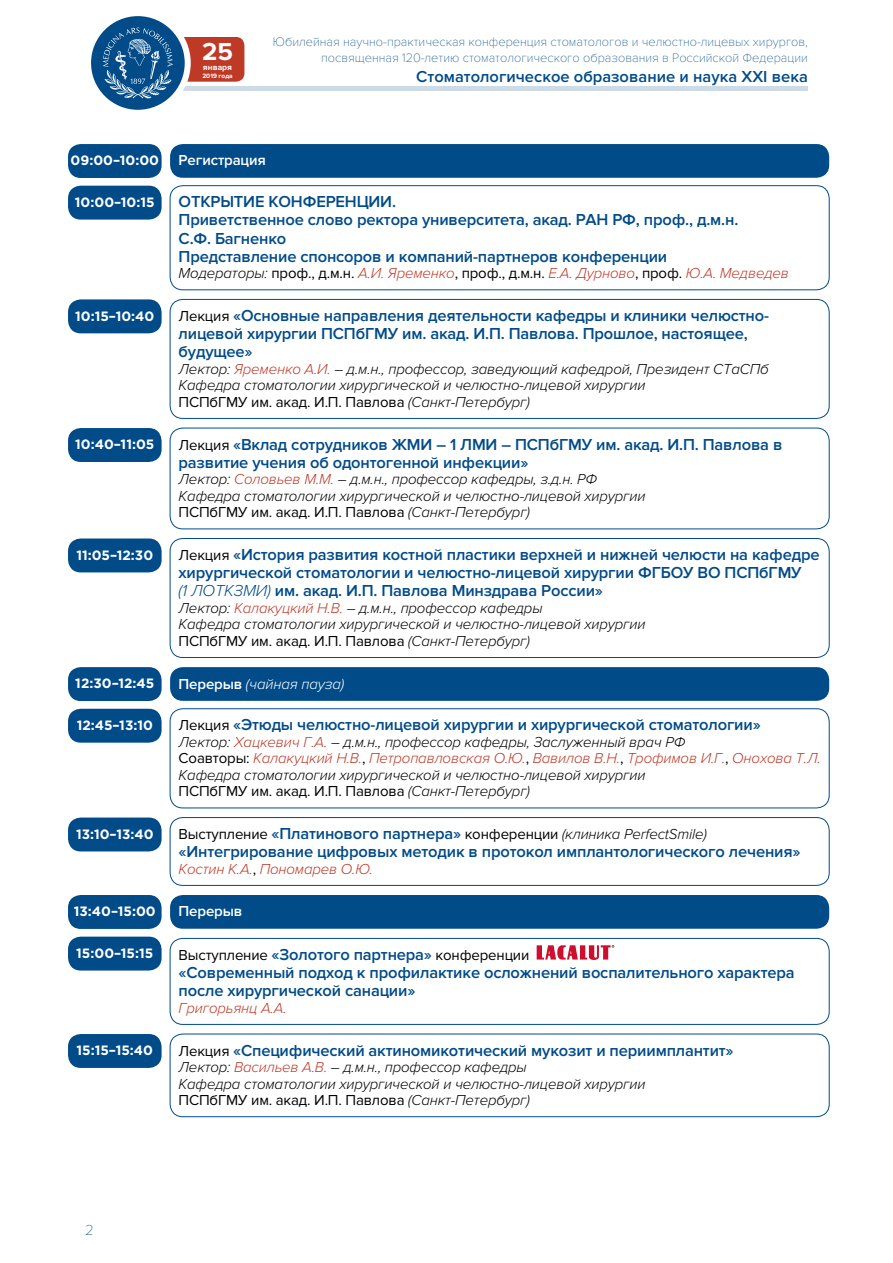
<style>
.page{position:relative;width:893px;height:1263px;background:#fff}
.page>*{position:absolute;margin:0;border:0;box-sizing:border-box;transform-origin:0 0}
.t1{font:700 25.5px "Proxima Nova";color:#fff}
.t2{font:600 16.5px/18.1px "Proxima Nova";letter-spacing:-.01em;color:#004b88}
.t3{font:italic 300 15px/16.5px "Proxima Nova";letter-spacing:-.01em;color:#000}
.t4{font:italic 300 15px "Proxima Nova";letter-spacing:-.01em;color:#bf3927}
.t5{font:15px "Proxima Nova";letter-spacing:-.01em;color:#000}
.t6{font:italic 300 15px "Proxima Nova";letter-spacing:-.01em;color:#fff}
.t7{font:600 15px "Proxima Nova";letter-spacing:-.01em;color:#fff}
.t8{font:100 15px "Proxima Nova T";color:#004b88}
.t9{font:700 13.5px "Gotham Pro";color:#fff}
.t10{font:100 12.75px/16.2px "Proxima Nova T";color:#004b88;text-align:right}
.t11{font:700 8.4px "Proxima Nova";color:#fff}
.t12{font:700 6.45px "Proxima Nova";color:#fff}
.s1{color:#000}
.s2{font-weight:400;font-style:normal;color:#000}
.s3{font-weight:400;font-size:15px;color:#000}
.s4{color:#bf3927}
.s5{font-weight:400;font-style:normal}
.s6{font-weight:300;font-style:italic}
.s7{font-weight:600;font-style:normal}
.s8{font-weight:600;font-size:16.5px;color:#004b88}
</style>
<div class="page">
<div style="left:173px;top:37px;width:71px;height:45px;background:#bf3927;border-radius:9px"></div>
<div style="left:109px;top:86px;width:699px;height:5px;background:#cddbe7"></div>
<svg style="left:88px;top:13px;width:100px;height:100px;fill:#004b88"></svg>
<div style="left:85px;top:10px;width:106px;height:106px;border:6px solid #fff;border-radius:50%"></div>
<svg style="left:103px;top:27px;width:70px;height:72px"></svg>
<div style="left:170px;top:144px;width:659px;height:34px;background:#004b88;border-radius:13px"></div>
<div style="left:68px;top:144px;width:94px;height:34px;background:#004b88;border-radius:13px"></div>
<div style="left:170px;top:185px;width:660px;height:105px;border:1px solid #004b88;border-radius:13px"></div>
<div style="left:68px;top:186px;width:94px;height:34px;background:#004b88;border-radius:13px"></div>
<div style="left:170px;top:299px;width:660px;height:120px;border:1px solid #004b88;border-radius:13px"></div>
<div style="left:68px;top:299px;width:94px;height:34px;background:#004b88;border-radius:13px"></div>
<div style="left:170px;top:428px;width:660px;height:101px;border:1px solid #004b88;border-radius:13px"></div>
<div style="left:68px;top:428px;width:94px;height:34px;background:#004b88;border-radius:13px"></div>
<div style="left:170px;top:538px;width:660px;height:120px;border:1px solid #004b88;border-radius:13px"></div>
<div style="left:68px;top:538px;width:94px;height:34px;background:#004b88;border-radius:13px"></div>
<div style="left:170px;top:667px;width:659px;height:34px;background:#004b88;border-radius:13px"></div>
<div style="left:68px;top:667px;width:94px;height:34px;background:#004b88;border-radius:13px"></div>
<div style="left:170px;top:708px;width:660px;height:100px;border:1px solid #004b88;border-radius:13px"></div>
<div style="left:68px;top:709px;width:94px;height:34px;background:#004b88;border-radius:13px"></div>
<div style="left:170px;top:817px;width:660px;height:69px;border:1px solid #004b88;border-radius:13px"></div>
<div style="left:68px;top:817px;width:94px;height:34px;background:#004b88;border-radius:13px"></div>
<div style="left:170px;top:895px;width:659px;height:34px;background:#004b88;border-radius:13px"></div>
<div style="left:68px;top:895px;width:94px;height:34px;background:#004b88;border-radius:13px"></div>
<div style="left:170px;top:938px;width:660px;height:87px;border:1px solid #004b88;border-radius:13px"></div>
<svg style="left:537px;top:945px;width:77px;height:15px"></svg>
<div style="left:68px;top:937px;width:94px;height:33px;background:#004b88;border-radius:13px"></div>
<div style="left:170px;top:1034px;width:660px;height:83px;border:1px solid #004b88;border-radius:13px"></div>
<div style="left:68px;top:1034px;width:94px;height:34px;background:#004b88;border-radius:13px"></div>
<h1 class="t1" style="left:202px;top:36px;width:32px">25</h1>
<p class="t11" style="left:203px;top:62px;width:31px">января</p>
<p class="t12" style="left:202px;top:72px;width:32px">2019 года</p>
<p class="t10" style="left:273px;top:33px;width:537px">Юбилейная научно-практическая конференция стоматологов и челюстно-лицевых хирургов, посвященная 120-летию стоматологического образования в Российской Федерации</p>
<p class="t2" style="left:416px;top:67px;width:393px">Стоматологическое образование и наука XXI века</p>
<p class="t9" style="left:71px;top:153px;width:90px">09:00–10:00</p>
<p class="t7" style="left:179px;top:152px;width:89px">Регистрация</p>
<p class="t2" style="left:179px;top:193px;width:561px">ОТКРЫТИЕ КОНФЕРЕНЦИИ.<br>Приветственное слово ректора университета, акад. РАН РФ, проф., д.м.н.<br>С.Ф. Багненко<br>Представление спонсоров и компаний-партнеров конференции</p>
<p class="t4" style="left:179px;top:265px;width:612px"><span class="s1">Модераторы:</span> <span class="s2">проф., д.м.н.</span> А.И. Яременко<span class="s2">, проф., д.м.н.</span> Е.А. Дурново<span class="s2">, проф.</span> Ю.А. Медведев</p>
<p class="t9" style="left:75px;top:194px;width:81px">10:00–10:15</p>
<p class="t9" style="left:75px;top:308px;width:81px">10:15–10:40</p>
<p class="t2" style="left:179px;top:307px;width:592px"><span class="s3">Лекция</span> «Основные направления деятельности кафедры и клиники челюстно&shy;лицевой хирургии ПСПбГМУ им. акад. И.П. Павлова. Прошлое, настоящее, будущее»</p>
<p class="t3" style="left:179px;top:361px;width:592px">Лектор: <span class="s4">Яременко А.И.</span> – д.м.н., профессор, заведующий кафедрой, Президент СТаСПб<br>Кафедра стоматологии хирургической и челюстно-лицевой хирургии<br><span class="s5">ПСПбГМУ им. акад. И.П. Павлова</span> (Санкт-Петербург)</p>
<p class="t9" style="left:75px;top:437px;width:81px">10:40–11:05</p>
<p class="t2" style="left:179px;top:435px;width:605px"><span class="s3">Лекция</span> «Вклад сотрудников ЖМИ – 1 ЛМИ – ПСПбГМУ им. акад. И.П. Павлова в развитие учения об одонтогенной инфекции»</p>
<p class="t3" style="left:179px;top:471px;width:468px">Лектор: <span class="s4">Соловьев М.М.</span> – д.м.н., профессор кафедры, з.д.н. РФ<br>Кафедра стоматологии хирургической и челюстно-лицевой хирургии<br><span class="s5">ПСПбГМУ им. акад. И.П. Павлова</span> (Санкт-Петербург)</p>
<p class="t9" style="left:76px;top:547px;width:78px">11:05–12:30</p>
<p class="t2" style="left:179px;top:546px;width:642px"><span class="s3">Лекция</span> «История развития костной пластики верхней и нижней челюсти на кафедре хирургической стоматологии и челюстно-лицевой хирургии ФГБОУ ВО ПСПбГМУ<br><span class="s6">(1 ЛОТКЗМИ)</span> им. акад. И.П. Павлова Минздрава России»</p>
<p class="t3" style="left:179px;top:600px;width:468px">Лектор: <span class="s4">Калакуцкий Н.В.</span> – д.м.н., профессор кафедры<br>Кафедра стоматологии хирургической и челюстно-лицевой хирургии<br><span class="s5">ПСПбГМУ им. акад. И.П. Павлова</span> (Санкт-Петербург)</p>
<p class="t9" style="left:75px;top:676px;width:80px">12:30–12:45</p>
<p class="t6" style="left:179px;top:675px;width:167px"><span class="s7">Перерыв</span> (чайная пауза)</p>
<p class="t2" style="left:179px;top:716px;width:584px"><span class="s3">Лекция</span> «Этюды челюстно-лицевой хирургии и хирургической стоматологии»</p>
<p class="t3" style="left:179px;top:734px;width:644px">Лектор: <span class="s4">Хацкевич Г.А.</span> – д.м.н., профессор кафедры, Заслуженный врач РФ<br><span class="s5">Соавторы:</span> <span class="s4">Калакуцкий Н.В.</span><span class="s5">,</span> <span class="s4">Петропавловская О.Ю.</span><span class="s5">,</span> <span class="s4">Вавилов В.Н.</span><span class="s5">,</span> <span class="s4">Трофимов И.Г.</span><span class="s5">,</span> <span class="s4">Онохова Т.Л.<br></span>Кафедра стоматологии хирургической и челюстно-лицевой хирургии<br><span class="s5">ПСПбГМУ им. акад. И.П. Павлова</span> (Санкт-Петербург)</p>
<p class="t9" style="left:77px;top:717px;width:78px">12:45–13:10</p>
<p class="t9" style="left:76px;top:826px;width:79px">13:10–13:40</p>
<p class="t5" style="left:179px;top:825px;width:530px">Выступление <span class="s8">«Платинового партнера»</span> конференции <span class="s6">(клиника PerfectSmile)</span></p>
<p class="t2" style="left:179px;top:843px;width:624px">«Интегрирование цифровых методик в протокол имплантологического лечения»</p>
<p class="t4" style="left:179px;top:860px;width:196px">Костин К.А.<span class="s2">,</span> Пономарев О.Ю.</p>
<p class="t9" style="left:74px;top:904px;width:83px">13:40–15:00</p>
<p class="t7" style="left:179px;top:903px;width:65px">Перерыв</p>
<p class="t5" style="left:179px;top:946px;width:352px">Выступление <span class="s8">«Золотого партнера»</span> конференции</p>
<p class="t2" style="left:179px;top:964px;width:618px">«Современный подход к профилактике осложнений воспалительного характера после хирургической санации»</p>
<p class="t4" style="left:179px;top:999px;width:110px">Григорьянц А.А.</p>
<p class="t9" style="left:76px;top:945px;width:79px">15:00–15:15</p>
<p class="t9" style="left:77px;top:1043px;width:78px">15:15–15:40</p>
<p class="t2" style="left:179px;top:1041px;width:557px"><span class="s3">Лекция</span> «Специфический актиномикотический мукозит и периимплантит»</p>
<p class="t3" style="left:179px;top:1059px;width:468px">Лектор: <span class="s4">Васильев А.В.</span> – д.м.н., профессор кафедры<br>Кафедра стоматологии хирургической и челюстно-лицевой хирургии<br><span class="s5">ПСПбГМУ им. акад. И.П. Павлова</span> (Санкт-Петербург)</p>
<p class="t8" style="left:85px;top:1222px;width:10px">2</p>
</div>
